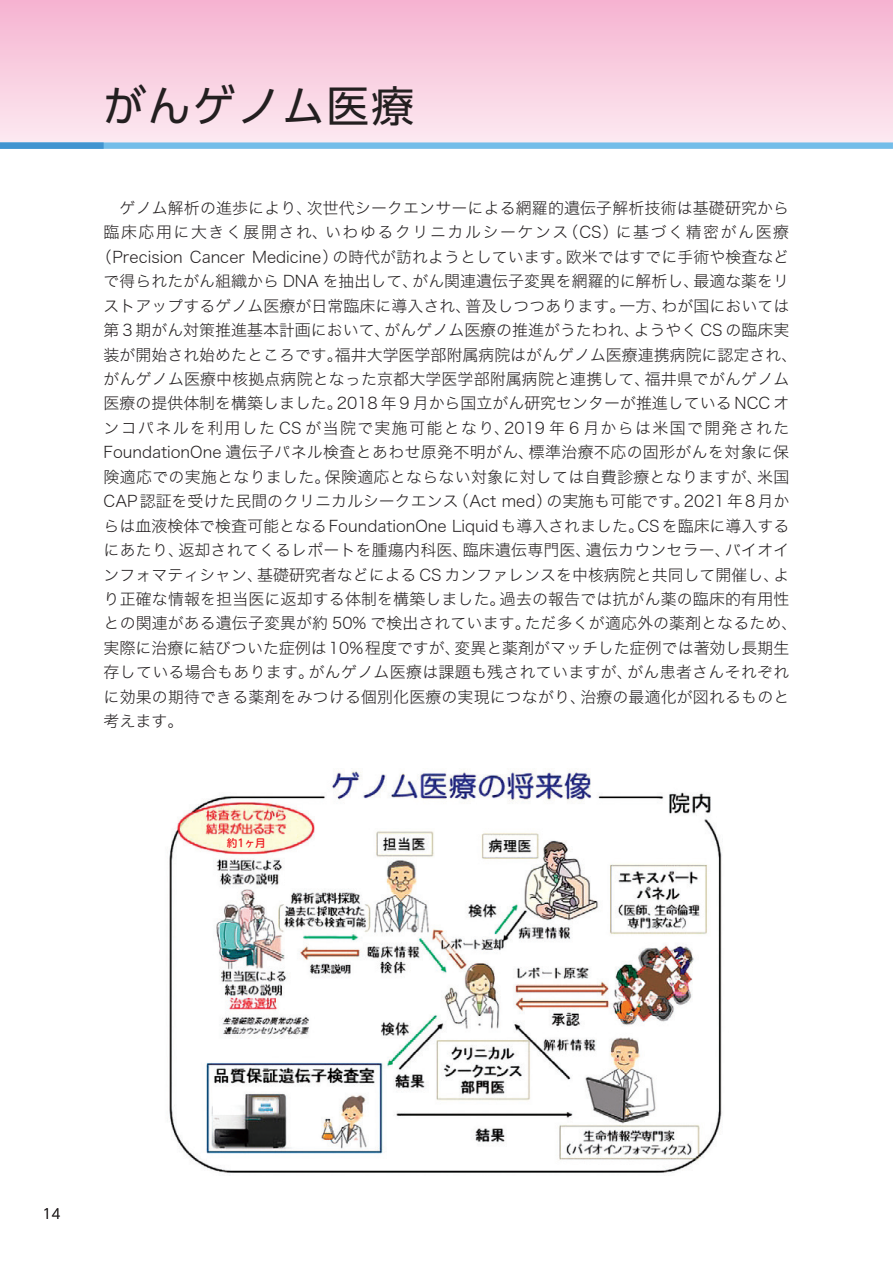
<style>
.page{position:relative;width:893px;height:1263px;background:#fff}
.page>*{position:absolute;margin:0;border:0;box-sizing:border-box;transform-origin:0 0}
.t1{font:42.45px "UD Shin Go Pr 6";letter-spacing:.05em;color:#231f20}
.t2{font:15.9px "Hira Kaku Std W2";letter-spacing:.005em;color:#231f20}
.t3{font:15.9px "Hira Kaku Std W2";letter-spacing:.085em;color:#231f20}
.t4{font:15.9px "Hira Kaku Std W2";letter-spacing:.095em;color:#231f20}
.t5{font:300 13.8px "UD Shin Go Pr 6";color:#231f20}
.t6{font:500 10.65px "UD Shin M Go Pr 6";color:#ee1d23}
</style>
<div class="page">
<div style="left:0;top:0;width:893px;height:149px;background:linear-gradient(to bottom,#f6b3d1,#fcecf2)"></div>
<div style="left:0;top:142px;width:893px;height:7px;background:#73bde9"></div>
<div style="left:0;top:142px;width:104px;height:7px;background:#4194d0"></div>
<img style="left:169px;top:771px;width:553px;height:402px">
<h1 class="t1" style="left:104px;top:72px;width:312px">がんゲノム医療</h1>
<p class="t2" style="left:104px;top:196px;width:687px">　ゲノム解析の進歩により、次世代シークエンサーによる網羅的遺伝子解析技術は基礎研究から</p>
<p class="t4" style="left:104px;top:220px;width:687px">臨床応用に大きく展開され、いわゆるクリニカルシーケンス（CS）に基づく精密がん医療</p>
<p class="t2" style="left:96px;top:245px;width:695px">（Precision Cancer Medicine）の時代が訪れようとしています。欧米ではすでに手術や検査など</p>
<p class="t2" style="left:104px;top:269px;width:687px">で得られたがん組織から DNA を抽出して、がん関連遺伝子変異を網羅的に解析し、最適な薬をリ</p>
<p class="t2" style="left:104px;top:294px;width:687px">ストアップするゲノム医療が日常臨床に導入され、普及しつつあります。一方、わが国においては</p>
<p class="t2" style="left:104px;top:318px;width:687px">第 3 期がん対策推進基本計画において、がんゲノム医療の推進がうたわれ、ようやく CS の臨床実</p>
<p class="t2" style="left:104px;top:343px;width:695px">装が開始され始めたところです。福井大学医学部附属病院はがんゲノム医療連携病院に認定され、</p>
<p class="t2" style="left:104px;top:367px;width:687px">がんゲノム医療中核拠点病院となった京都大学医学部附属病院と連携して、福井県でがんゲノム</p>
<p class="t2" style="left:104px;top:392px;width:687px">医療の提供体制を構築しました。2018 年 9 月から国立がん研究センターが推進している NCC オ</p>
<p class="t3" style="left:104px;top:416px;width:687px">ンコパネルを利用した CS が当院で実施可能となり、2019 年 6 月からは米国で開発された</p>
<p class="t2" style="left:104px;top:440px;width:687px">FoundationOne 遺伝子パネル検査とあわせ原発不明がん、標準治療不応の固形がんを対象に保</p>
<p class="t2" style="left:104px;top:465px;width:687px">険適応での実施となりました。保険適応とならない対象に対しては自費診療となりますが、米国</p>
<p class="t2" style="left:104px;top:489px;width:687px">CAP認証を受けた民間のクリニカルシークエンス（Act med）の実施も可能です。2021年8月か</p>
<p class="t2" style="left:104px;top:514px;width:687px">らは血液検体で検査可能となるFoundationOne Liquidも導入されました。CSを臨床に導入する</p>
<p class="t2" style="left:104px;top:538px;width:687px">にあたり、返却されてくるレポートを腫瘍内科医、臨床遺伝専門医、遺伝カウンセラー、バイオイ</p>
<p class="t2" style="left:104px;top:563px;width:687px">ンフォマティシャン、基礎研究者などによる CS カンファレンスを中核病院と共同して開催し、よ</p>
<p class="t2" style="left:104px;top:587px;width:687px">り正確な情報を担当医に返却する体制を構築しました。過去の報告では抗がん薬の臨床的有用性</p>
<p class="t2" style="left:104px;top:611px;width:695px">との関連がある遺伝子変異が約 50% で検出されています。ただ多くが適応外の薬剤となるため、</p>
<p class="t2" style="left:104px;top:636px;width:687px">実際に治療に結びついた症例は10%程度ですが、変異と薬剤がマッチした症例では著効し長期生</p>
<p class="t2" style="left:104px;top:660px;width:687px">存している場合もあります。がんゲノム医療は課題も残されていますが、がん患者さんそれぞれ</p>
<p class="t2" style="left:104px;top:685px;width:687px">に効果の期待できる薬剤をみつける個別化医療の実現につながり、治療の最適化が図れるものと</p>
<p class="t2" style="left:104px;top:709px;width:81px">考えます。</p>
<p class="t6" style="left:227px;top:834px;width:40px">約1ヶ月</p>
<p class="t5" style="left:43px;top:1202px;width:20px">14</p>
</div>
